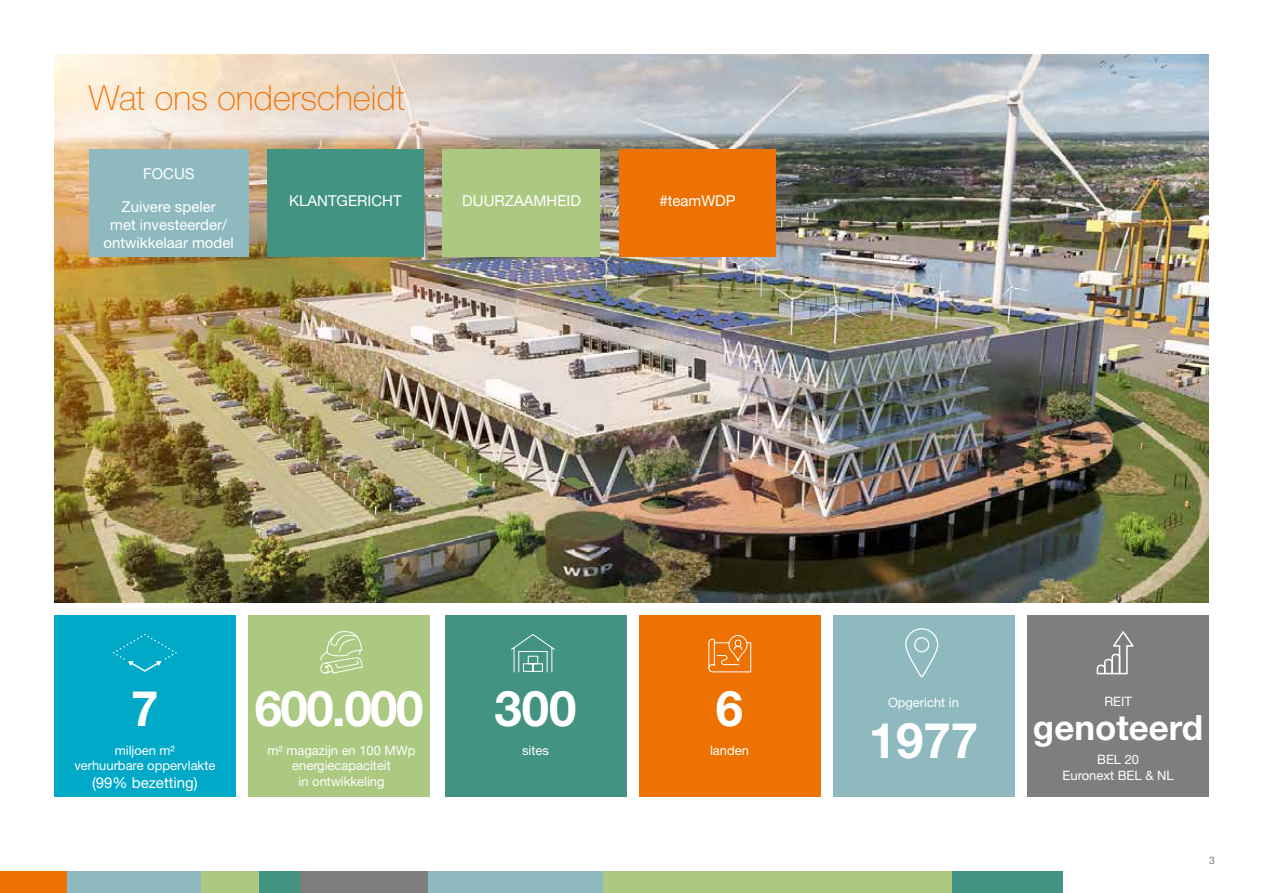
<style>
.page{position:relative;width:1263px;height:893px;background:#fff}
.page>*{position:absolute;margin:0;border:0;box-sizing:border-box;transform-origin:0 0}
.t1{font:700 49.2px "Helvetica Neue LT Std";color:#fff}
.t2{font:700 34.95px "Helvetica Neue LT Std";color:#fff}
.t3{font:100 34.5px "Helvetica Neue LT Std";color:#ee7203}
.t4{font:15px/32.7px "Helvetica Neue LT Std";color:#fff;text-align:center}
.t5{font:12.9px/15.6px "Helvetica Neue LT Std";color:#fff;text-align:center}
.t6{font:10.5px "Helvetica Neue LT Std";color:#7f7d7d}
</style>
<div class="page">
<div style="left:0;top:872px;width:67px;height:21px;background:#ee7203"></div>
<div style="left:67px;top:872px;width:134px;height:21px;background:#8db9bf"></div>
<div style="left:201px;top:872px;width:58px;height:21px;background:#acc982"></div>
<div style="left:259px;top:872px;width:41px;height:21px;background:#429382"></div>
<div style="left:300px;top:872px;width:128px;height:21px;background:#7f7d7d"></div>
<div style="left:428px;top:872px;width:175px;height:21px;background:#8db9bf"></div>
<div style="left:603px;top:872px;width:349px;height:21px;background:#acc982"></div>
<div style="left:952px;top:872px;width:111px;height:21px;background:#429382"></div>
<img style="left:54px;top:54px;width:1155px;height:548px">
<div style="left:54px;top:615px;width:182px;height:182px;background:#00a9c7"></div>
<svg style="left:113px;top:634px;width:64px;height:38px"></svg>
<div style="left:248px;top:615px;width:182px;height:182px;background:#acc982"></div>
<svg style="left:320px;top:631px;width:43px;height:43px"></svg>
<div style="left:639px;top:615px;width:181px;height:182px;background:#ee7203"></div>
<div style="left:728px;top:635px;width:19px;height:26px;border:1px solid #fff;border-radius:9px"></div>
<svg style="left:708px;top:638px;width:43px;height:35px"></svg>
<div style="left:445px;top:615px;width:181px;height:182px;background:#429382"></div>
<svg style="left:511px;top:634px;width:44px;height:39px"></svg>
<div style="left:833px;top:615px;width:181px;height:182px;background:#8db9bf"></div>
<svg style="left:905px;top:628px;width:34px;height:50px"></svg>
<div style="left:1027px;top:615px;width:182px;height:182px;background:#7f7d7d"></div>
<svg style="left:1097px;top:631px;width:36px;height:43px"></svg>
<div style="left:267px;top:149px;width:157px;height:108px;background:#429382"></div>
<div style="left:619px;top:149px;width:156px;height:108px;background:#ee7203"></div>
<div style="left:443px;top:149px;width:157px;height:108px;background:#acc982"></div>
<div style="left:89px;top:149px;width:159px;height:108px;background:#8db9bf"></div>
<h3 class="t3" style="left:89px;top:78px;width:317px">Wat ons onderscheidt</h3>
<p class="t4" style="left:122px;top:157px;width:96px">FOCUS<br>Zuivere speler</p>
<p class="t4" style="left:104px;top:215px;width:132px;line-height:18px">met investeerder/ ontwikkelaar model</p>
<p class="t4" style="left:289px;top:184px;width:114px">KLANTGERICHT</p>
<p class="t4" style="left:462px;top:184px;width:120px">DUURZAAMHEID</p>
<p class="t4" style="left:659px;top:184px;width:78px">#teamWDP</p>
<h1 class="t1" style="left:131px;top:678px;width:29px">7</h1>
<p class="t5" style="left:74px;top:742px;width:143px">miljoen m²<br>verhuurbare oppervlakte</p>
<p class="t4" style="left:92px;top:766px;width:107px">(99% bezetting)</p>
<h1 class="t1" style="left:255px;top:678px;width:170px">600.000</h1>
<p class="t5" style="left:268px;top:742px;width:149px">m² magazijn en 100 MWp energiecapaciteit<br>in ontwikkeling</p>
<h1 class="t1" style="left:494px;top:678px;width:84px">300</h1>
<p class="t5" style="left:522px;top:742px;width:28px">sites</p>
<h1 class="t1" style="left:716px;top:678px;width:29px">6</h1>
<p class="t5" style="left:710px;top:742px;width:40px">landen</p>
<p class="t5" style="left:888px;top:694px;width:72px">Opgericht in</p>
<h1 class="t1" style="left:869px;top:710px;width:111px">1977</h1>
<p class="t5" style="left:1104px;top:693px;width:29px">REIT</p>
<h2 class="t2" style="left:1033px;top:706px;width:172px">genoteerd</h2>
<p class="t5" style="left:1062px;top:751px;width:113px">BEL 20<br>Euronext BEL &amp; NL</p>
<p class="t6" style="left:1209px;top:853px;width:7px">3</p>
</div>
